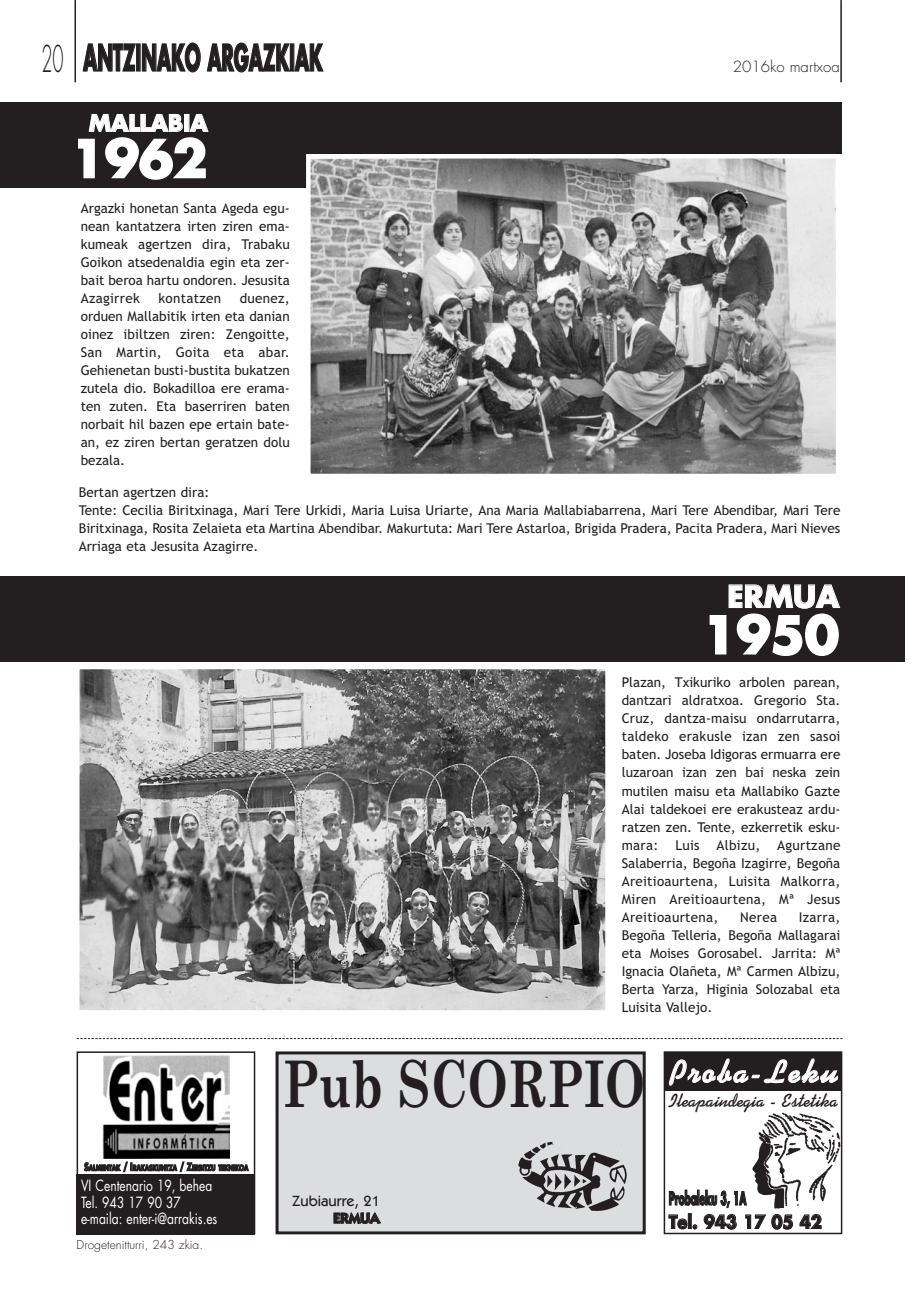
<style>
.page{position:relative;width:919px;height:1289px;background:#fff}
.page>*{position:absolute;margin:0;border:0;box-sizing:border-box;transform-origin:0 0}
.t1{font:700 64.2px "Century Schoolbook";color:#231f20;scale:.75 1}
.t2{font:700 50.4px "Futura";letter-spacing:-.01em;color:#fff}
.t3{font:700 36px "Futura";color:#231f20;scale:.5 1}
.t4{font:700 36px "Swing";letter-spacing:.08em;color:#fff}
.t5{font:300 36px "Futura";color:#231f20;scale:.5 1}
.t6{font:700 30px "Futura";letter-spacing:-.01em;color:#fff}
.t7{font:700 22.5px "Futura";letter-spacing:-.005em;color:#fff}
.t8{font:700 21px "Swing";color:#231f20}
.t9{font:700 18px/23.4px "Futura";color:#231f20;scale:.5 1}
.t10{font:15px/16.5px "Futura";color:#fff;scale:.8 1}
.t11{font:300 15px "Futura";color:#231f20}
.t12{font:500 14.85px "Itc Kabel";color:#231f20}
.t13{font:700 14.85px "Itc Kabel";letter-spacing:-.01em;color:#231f20}
.t14{font:13.5px/18px "Trebuchet MS";color:#231f20;text-align:justify}
.t15{font:13.5px "Trebuchet MS";letter-spacing:.02em;color:#231f20}
.t16{font:300 12px "Futura";color:#231f20}
.t17{font:700 7.8px "Futura";letter-spacing:-.005em;color:#231f20;scale:.7 1}
.s1{font-size:10.5px}
</style>
<div class="page">
<hr style="left:74px;top:1px;width:2px;height:81px;background:#231f20">
<hr style="left:840px;top:1px;width:1px;height:81px;background:#231f20">
<svg style="left:77px;top:1038px;width:765px;height:1px"></svg>
<div style="left:278px;top:1054px;width:364px;height:177px;background:#dcdddf"></div>
<img style="left:518px;top:1142px;width:110px;height:69px">
<div style="left:275px;top:1051px;width:370px;height:183px;border:3px solid #231f20"></div>
<img style="left:102px;top:1055px;width:127px;height:103px">
<div style="left:77px;top:1051px;width:178px;height:183px;border:2px solid #231f20"></div>
<div style="left:77px;top:1174px;width:178px;height:60px;background:#231f20"></div>
<div style="left:0;top:103px;width:841px;height:85px;background:#231f20"></div>
<div style="left:0;top:577px;width:904px;height:85px;background:#231f20"></div>
<img style="left:311px;top:159px;width:524px;height:314px">
<div style="left:306px;top:154px;width:535px;height:324px;border:4px solid #fff"></div>
<img style="left:752px;top:1112px;width:87px;height:97px">
<div style="left:663px;top:1051px;width:179px;height:183px;border:2px solid #231f20"></div>
<div style="left:664px;top:1052px;width:178px;height:38px;background:#231f20"></div>
<img style="left:80px;top:669px;width:524px;height:340px">
<div style="left:75px;top:664px;width:534px;height:350px;border:4px solid #fff"></div>
<h3 class="t5" style="left:41px;top:42px;width:46px">20</h3>
<h3 class="t3" style="left:83px;top:41px;width:480px">ANTZINAKO ARGAZKIAK</h3>
<p class="t11" style="left:732px;top:59px;width:109px">2016ko martxoa</p>
<h3 class="t7" style="left:89px;top:113px;width:120px">MALLABIA</h3>
<h2 class="t2" style="left:71px;top:136px;width:138px">1962</h2>
<p class="t14" style="left:81px;top:200px;width:210px">Argazki honetan Santa Ageda egu&shy;nean kantatzera irten ziren ema&shy;kumeak agertzen dira, Trabaku Goikon atsedenaldia egin eta zer&shy;bait beroa hartu ondoren. Jesusita Azagirrek</p>
<p class="t14" style="left:81px;top:290px;width:210px;text-indent:159px">duenez, orduen Mallabitik irten eta danian oinez ibiltzen ziren: Zengoitte, San Martin, Goita eta abar.<br>Gehienetan busti-bustita bukatzen zutela dio. Bokadilloa ere erama&shy;ten zuten. Eta baserriren baten norbait hil bazen epe ertain bate&shy;an, ez ziren bertan geratzen dolu bezala.</p>
<p class="t14" style="left:79px;top:484px;width:763px;text-align:left">Bertan agertzen dira:<br>Tente: Cecilia Biritxinaga, Mari Tere Urkidi, Maria Luisa Uriarte, Ana Maria Mallabiabarrena, Mari Tere Abendibar, Mari Tere Biritxinaga, Rosita Zelaieta eta Martina Abendibar. Makurtuta: Mari Tere Astarloa, Brigida Pradera, Pacita Pradera, Mari Nieves Arriaga eta Jesusita Azagirre.</p>
<h3 class="t6" style="left:727px;top:582px;width:114px">ERMUA</h3>
<h2 class="t2" style="left:702px;top:612px;width:138px">1950</h2>
<p class="t15" style="left:158px;top:293px;width:64px">kontatzen</p>
<p class="t14" style="left:621px;top:675px;width:220px">Plazan, Txikuriko arbolen parean, dantzari aldratxoa. Gregorio Sta.<br>Cruz, dantza-maisu ondarrutarra, taldeko erakusle izan zen sasoi baten. Joseba Idigoras ermuarra ere luzaroan izan zen bai neska zein mutilen maisu eta Mallabiko Gazte Alai taldekoei ere erakusteaz ardu&shy;ratzen zen. Tente, ezkerretik esku&shy;mara: Luis Albizu, Agurtzane Salaberria, Begoña Izagirre, Begoña Areitioaurtena, Luisita Malkorra, Miren Areitioaurtena, Mª Jesus Areitioaurtena,</p>
<p class="t14" style="left:621px;top:909px;width:220px;text-indent:177px">Izarra, Begoña Telleria, Begoña Mallagarai eta Moises Gorosabel. Jarrita: Mª Ignacia Olañeta, Mª Carmen Albizu, Berta Yarza, Higinia Solozabal eta Luisita Vallejo.</p>
<p class="t14" style="left:740px;top:909px;width:38px">Nerea</p>
<h1 class="t1" style="left:282px;top:1059px;width:485px">Pub SCORPIO</h1>
<h3 class="t4" style="left:668px;top:1058px;width:170px">Proba-Leku</h3>
<h3 class="t8" style="left:667px;top:1093px;width:171px">Ileapaindegia - Estetika</h3>
<p class="t17" style="left:84px;top:1164px;width:236px"><span class="s1">S</span>ALMENTAK <span class="s1">/ I</span>RAKASKUNTZA <span class="s1">/ Z</span>ERBITZU TEKNIKOA</p>
<p class="t10" style="left:81px;top:1178px;width:172px">VI Centenario 19, behea<br>Tel. 943 17 90 37 e-maila: enter-i@arrakis.es</p>
<p class="t16" style="left:77px;top:1238px;width:128px">Drogetenitturri, 243 zkia.</p>
<p class="t12" style="left:292px;top:1194px;width:89px">Zubiaurre, 21</p>
<p class="t13" style="left:333px;top:1212px;width:48px">ERMUA</p>
<h3 class="t9" style="left:668px;top:1188px;width:308px">Probaleku 3, 1A<br>Tel. 943 17 05 42</h3>
</div>
